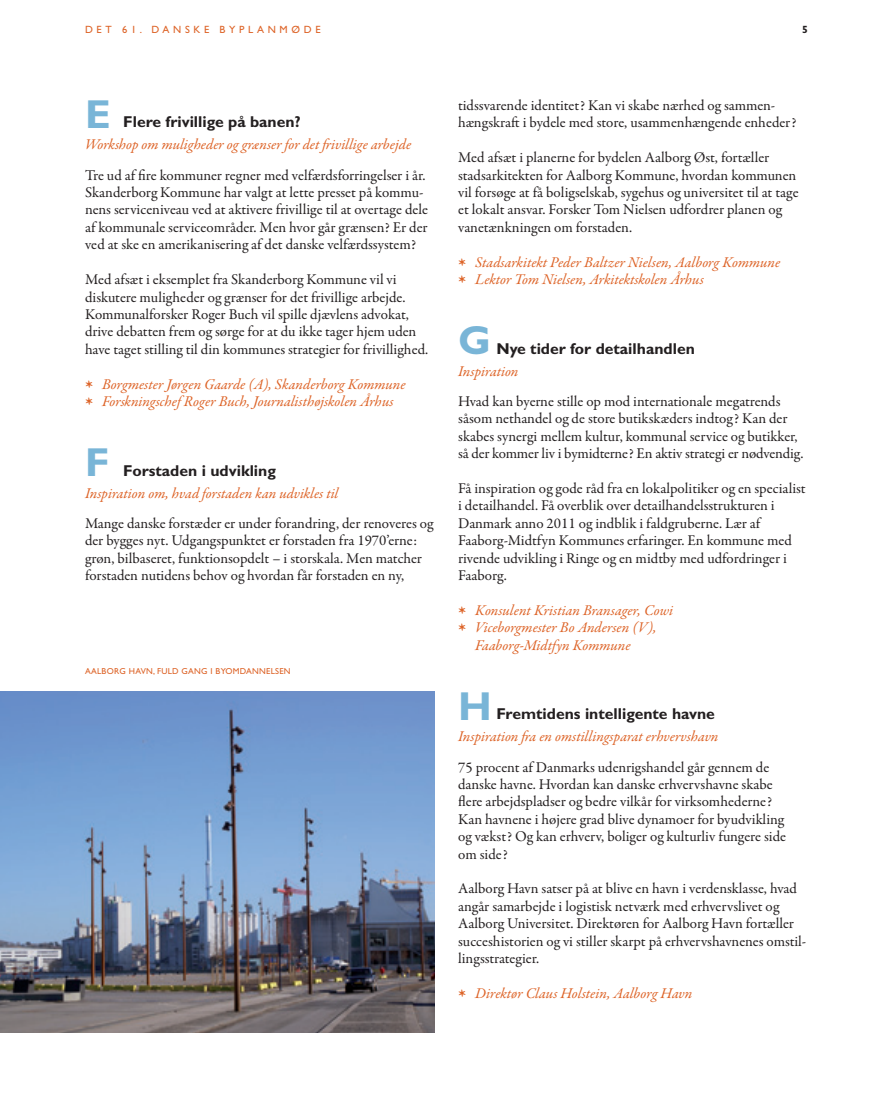
<style>
.page{position:relative;width:893px;height:1106px;background:#fff}
.page>*{position:absolute;margin:0;border:0;box-sizing:border-box;transform-origin:0 0}
.t1{font:700 40.5px "Gill Sans";color:#79b5d7}
.t2{font:700 15.75px "Gill Sans";color:#231f20}
.t3{font:15px/17.4px "Garamond Premr Pro";letter-spacing:-.005em;color:#231f20}
.t4{font:italic 15px/17.4px "Garamond Premr Pro";letter-spacing:-.005em;color:#dd6327}
.t5{font:10.5px "Gill Sans";letter-spacing:.35em;color:#dd6327}
.t6{font:700 10.5px "Gill Sans";color:#231f20}
.t7{font:8.7px "Gill Sans";letter-spacing:.03em;color:#dd6327}
.s1{font-weight:700;font-style:normal;font-size:22.5px}
</style>
<div class="page">
<img style="left:0;top:691px;width:435px;height:341px">
<p class="t5" style="left:85px;top:24px;width:237px">DET 61. DANSKE BYPLANMØD E</p>
<p class="t6" style="left:802px;top:24px;width:7px">5</p>
<h1 class="t1" style="left:85px;top:90px;width:22px">E</h1>
<p class="t2" style="left:123px;top:113px;width:179px">Flere frivillige på banen?</p>
<p class="t4" style="left:85px;top:137px;width:328px">Workshop om muligheder og grænser for det frivillige arbejde</p>
<p class="t3" style="left:85px;top:167px;width:344px">Tre ud af fire kommuner regner med velfærdsforringelser i år.<br>Skanderborg Kommune har valgt at lette presset på kommu&shy;nens serviceniveau ved at aktivere frivillige til at overtage dele af kommunale serviceområder. Men hvor går grænsen? Er der ved at ske en amerikanisering af det danske velfærdssystem?</p>
<p class="t3" style="left:85px;top:271px;width:345px">Med afsæt i eksemplet fra Skanderborg Kommune vil vi diskutere muligheder og grænser for det frivillige arbejde.<br>Kommunalforsker Roger Buch vil spille djævlens advokat, drive debatten frem og sørge for at du ikke tager hjem uden have taget stilling til din kommunes strategier for frivillighed.</p>
<p class="t4" style="left:85px;top:376px;width:322px"><span class="s1">*</span> Borgmester Jørgen Gaarde (A), Skanderborg Kommune <span class="s1">*</span> Forskningschef Roger Buch, Journalisthøjskolen Århus</p>
<h1 class="t1" style="left:85px;top:438px;width:26px">F</h1>
<p class="t2" style="left:123px;top:461px;width:154px">Forstaden i udvikling</p>
<p class="t4" style="left:85px;top:485px;width:255px">Inspiration om, hvad forstaden kan udvikles til</p>
<p class="t3" style="left:85px;top:515px;width:350px">Mange danske forstæder er under forandring, der renoveres og der bygges nyt. Udgangspunktet er forstaden fra 1970’erne: grøn, bilbaseret, funktionsopdelt – i storskala. Men matcher forstaden nutidens behov og hvordan får forstaden en ny,</p>
<p class="t7" style="left:85px;top:665px;width:207px">AALBORG HAVN, FULD GANG I BYOMDANNELSEN</p>
<p class="t3" style="left:458px;top:97px;width:340px">tidssvarende identitet? Kan vi skabe nærhed og sammen&shy;hængskraft i bydele med store, usammenhængende enheder?</p>
<p class="t3" style="left:458px;top:149px;width:342px">Med afsæt i planerne for bydelen Aalborg Øst, fortæller stadsarkitekten for Aalborg Kommune, hvordan kommunen vil forsøge at få boligselskab, sygehus og universitet til at tage et lokalt ansvar. Forsker Tom Nielsen udfordrer planen og vanetænkningen om forstaden.</p>
<p class="t4" style="left:458px;top:254px;width:323px"><span class="s1">*</span> Stadsarkitekt Peder Baltzer Nielsen, Aalborg Kommune <span class="s1">*</span> Lektor Tom Nielsen, Arkitektskolen Århus</p>
<h1 class="t1" style="left:458px;top:316px;width:30px">G</h1>
<p class="t2" style="left:496px;top:339px;width:200px">Nye tider for detailhandlen</p>
<p class="t4" style="left:458px;top:363px;width:62px">Inspiration</p>
<p class="t3" style="left:458px;top:393px;width:347px">Hvad kan byerne stille op mod internationale megatrends såsom nethandel og de store butikskæders indtog? Kan der skabes synergi mellem kultur, kommunal service og butikker, så der kommer liv i bymidterne? En aktiv strategi er nødvendig.</p>
<p class="t3" style="left:458px;top:480px;width:349px">Få inspiration og gode råd fra en lokalpolitiker og en specialist i detailhandel. Få overblik over detailhandelsstrukturen i Danmark anno 2011 og indblik i faldgruberne. Lær af Faaborg-Midtfyn Kommunes erfaringer. En kommune med rivende udvikling i Ringe og en midtby med udfordringer i Faaborg.</p>
<p class="t4" style="left:458px;top:602px;width:217px"><span class="s1">*</span> Konsulent Kristian Bransager, Cowi</p>
<p class="t4" style="left:458px;top:619px;width:200px"><span class="s1">*</span> Viceborgmester Bo Andersen (V),</p>
<p class="t4" style="left:475px;top:637px;width:157px">Faaborg-Midtfyn Kommune</p>
<h1 class="t1" style="left:458px;top:682px;width:35px">H</h1>
<p class="t2" style="left:496px;top:704px;width:220px">Fremtidens intelligente havne</p>
<p class="t4" style="left:458px;top:728px;width:262px">Inspiration fra en omstillingsparat erhvervshavn</p>
<p class="t3" style="left:458px;top:758px;width:329px">75 procent af Danmarks udenrigshandel går gennem de danske havne. Hvordan kan danske erhvervshavne skabe flere arbejdspladser og bedre vilkår for virksomhederne?<br>Kan havnene i højere grad blive dynamoer for byudvikling og vækst? Og kan erhverv, boliger og kulturliv fungere side om side?</p>
<p class="t3" style="left:458px;top:880px;width:349px">Aalborg Havn satser på at blive en havn i verdensklasse, hvad angår samarbejde i logistisk netværk med erhvervslivet og Aalborg Universitet. Direktøren for Aalborg Havn fortæller succeshistorien og vi stiller skarpt på erhvervshavnenes omstil&shy;lingsstrategier.</p>
<p class="t4" style="left:458px;top:985px;width:236px"><span class="s1">*</span> Direktør Claus Holstein, Aalborg Havn</p>
</div>
